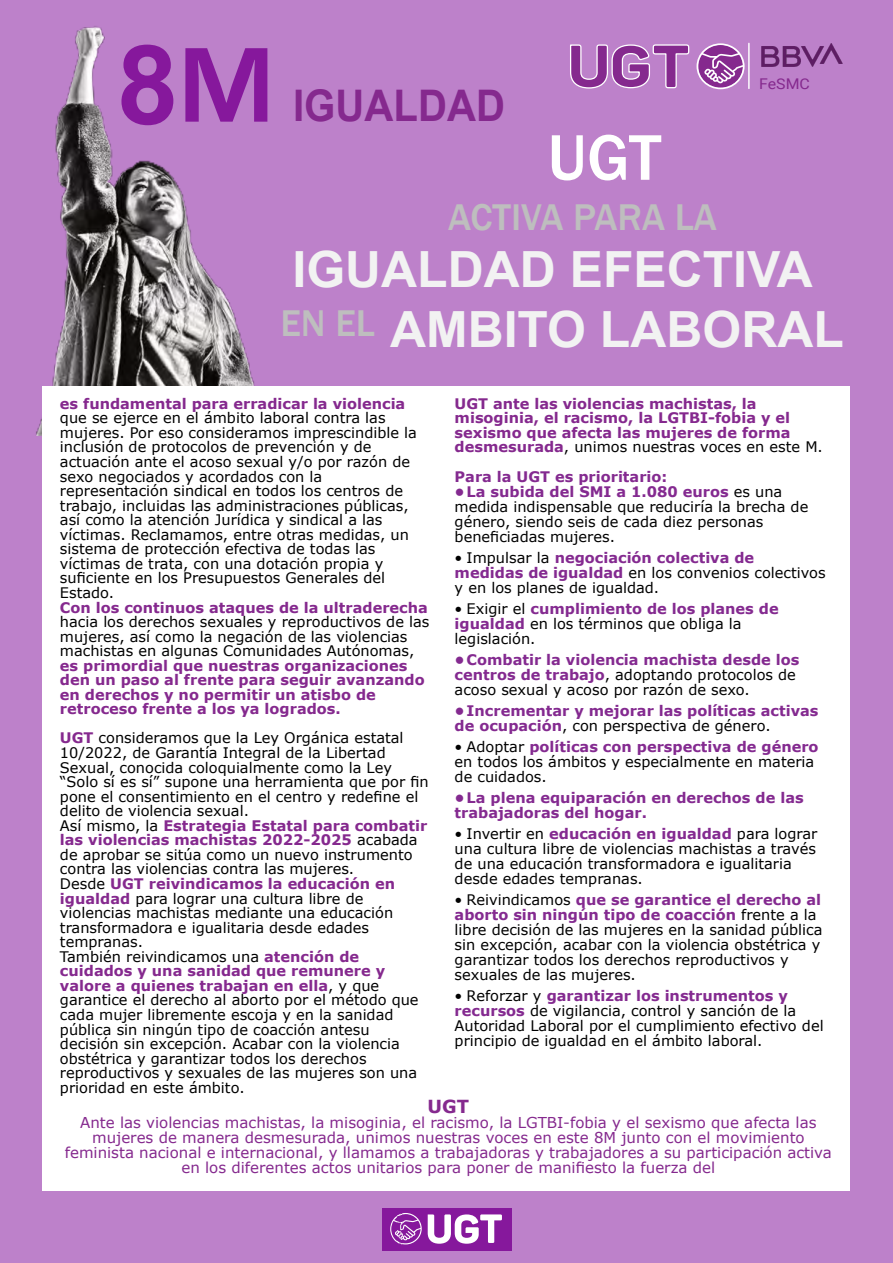
<style>
.page{position:relative;width:893px;height:1263px;background:#bd81ca}
.page>*{position:absolute;margin:0;border:0;box-sizing:border-box;transform-origin:0 0}
.t1{font:700 110.25px "Arial";color:#86189c}
.t2{font:500 66.75px "Franklin Gothic";color:#fff}
.t3{font:700 49.95px/60.3px "Arial";color:#f2f2f2}
.t4{font:700 43.5px "Arial";color:#85298e;scale:.92 1}
.t5{font:500 38.25px "Franklin Gothic";color:#bebebe}
.t6{font:700 18px "Verdana";color:#85298e}
.t7{font:15px/15px "Verdana";color:#85298e;text-align:center}
.t8{font:14.85px "Roboto";color:#85298e;scale:1.08 1}
.t9{font:14.55px/14.5px "Verdana";color:#000}
.t10{font:700 14.55px/14.5px "Verdana";color:#85298e}
.t11{font:700 14.55px/15px "Verdana";color:#842a90}
.s1{font-family:"Eurostile"}
.s2{font-weight:700;color:#85298e}
.s3{font-weight:400;color:#000}
.s4{font-weight:700;color:#842a90}
</style>
<div class="page">
<div style="left:383px;top:1208px;width:129px;height:42px;background:#86189c"></div>
<svg style="left:390px;top:1213px;width:32px;height:31px"></svg>
<svg style="left:428px;top:1214px;width:74px;height:30px"></svg>
<img style="left:36px;top:26px;width:219px;height:409px">
<div style="left:43px;top:386px;width:807px;height:805px;background:#fff"></div>
<img style="left:761px;top:43px;width:81px;height:23px">
<hr style="left:748px;top:43px;width:2px;height:45px;background:#fff">
<svg style="left:570px;top:44px;width:120px;height:45px"></svg>
<svg style="left:696px;top:43px;width:49px;height:46px"></svg>
<h1 class="t1" style="left:117px;top:44px;width:158px">8<span class="s1">M</span></h1>
<h3 class="t4" style="left:293px;top:89px;width:232px">IGUALDAD</h3>
<h2 class="t2" style="left:547px;top:133px;width:115px">UGT</h2>
<h3 class="t5" style="left:448px;top:203px;width:270px">ACTIVA PARA LA</h3>
<p class="t8" style="left:759px;top:77px;width:48px">FeSMC</p>
<h3 class="t3" style="left:390px;top:244px;width:455px;text-indent:-98px">IGUALDAD EFECTIVA<br>AMBITO LABORAL</h3>
<h3 class="t5" style="left:280px;top:310px;width:96px">EN EL</h3>
<p class="t10" style="left:60px;top:397px;width:347px">es fundamental para erradicar la violencia</p>
<p class="t9" style="left:60px;top:412px;width:359px">que se ejerce en el ámbito laboral contra las mujeres. Por eso consideramos imprescindible la inclusión de protocolos de prevención y de actuación ante el acoso sexual y/o por razón de sexo negociados y acordados con la representación sindical en todos los centros de trabajo, incluidas las administraciones públicas, así como la atención Jurídica y sindical a las víctimas. Reclamamos, entre otras medidas, un sistema de protección efectiva de todas las víctimas de trata, con una dotación propia y suficiente en los Presupuestos Generales del Estado.</p>
<p class="t10" style="left:60px;top:601px;width:369px">Con los continuos ataques de la ultraderecha</p>
<p class="t9" style="left:60px;top:616px;width:371px">hacia los derechos sexuales y reproductivos de las mujeres, así como la negación de las violencias machistas en algunas Comunidades Autónomas,</p>
<p class="t10" style="left:60px;top:659px;width:366px">es primordial que nuestras organizaciones den un paso al frente para seguir avanzando en derechos y no permitir un atisbo de retroceso frente a los ya logrados.</p>
<p class="t9" style="left:60px;top:732px;width:370px"><span class="s2">UGT</span> consideramos que la Ley Orgánica estatal 10/2022, de Garantía Integral de la Libertad Sexual, conocida coloquialmente como la Ley “Solo sí es sí” supone una herramienta que por fin pone el consentimiento en el centro y redefine el delito de violencia sexual.<br>Así mismo, la <span class="s2">Estrategia Estatal para combatir las violencias machistas 2022-2025</span> acabada de aprobar se sitúa como un nuevo instrumento contra las violencias contra las mujeres.<br>Desde <span class="s2">UGT reivindicamos la educación en igualdad</span> para lograr una cultura libre de violencias machistas mediante una educación transformadora e igualitaria desde edades tempranas.<br>También reivindicamos una <span class="s2">atención de cuidados y una sanidad que remunere y valore a quienes trabajan en ella</span>, y que garantice el derecho al aborto por el método que cada mujer libremente escoja y en la sanidad pública sin ningún tipo de coacción antesu decisión sin excepción. Acabar con la violencia obstétrica y garantizar todos los derechos reproductivos y sexuales de las mujeres son una prioridad en este ámbito.</p>
<p class="t10" style="left:455px;top:397px;width:370px">UGT ante las violencias machistas, la misoginia, el racismo, la LGTBI-fobia y el sexismo que afecta las mujeres de forma desmesurada<span class="s3">, unimos nuestras voces en este M.</span></p>
<p class="t11" style="left:455px;top:470px;width:214px">Para la UGT es prioritario:</p>
<p class="t9" style="left:455px;top:485px;width:355px;line-height:15px"><span class="s4">•La subida del SMI a 1.080 euros</span> es una medida indispensable que reduciría la brecha de género, siendo seis de cada diez personas beneficiadas mujeres.</p>
<p class="t9" style="left:455px;top:551px;width:373px;line-height:15px">• Impulsar la <span class="s4">negociación colectiva de medidas de igualdad</span> en los convenios colectivos y en los planes de igualdad.</p>
<p class="t9" style="left:455px;top:602px;width:326px;line-height:15px">• Exigir el <span class="s4">cumplimiento de los planes de igualdad</span> en los términos que obliga la legislación.</p>
<p class="t9" style="left:455px;top:653px;width:346px;line-height:15px"><span class="s4">•Combatir la violencia machista desde los centros de trabajo</span>, adoptando protocolos de acoso sexual y acoso por razón de sexo.</p>
<p class="t11" style="left:455px;top:704px;width:365px">• Incrementar y mejorar las políticas activas de ocupación<span class="s3">, con perspectiva de género.</span></p>
<p class="t9" style="left:455px;top:740px;width:365px;line-height:15px">• Adoptar <span class="s4">políticas con perspectiva de género </span>en todos los ámbitos y especialmente en materia de cuidados.</p>
<p class="t11" style="left:455px;top:791px;width:351px">•La plena equiparación en derechos de las trabajadoras del hogar.</p>
<p class="t9" style="left:455px;top:827px;width:364px;line-height:15px">• Invertir en <span class="s4">educación en igualdad</span> para lograr una cultura libre de violencias machistas a través de una educación transformadora e igualitaria desde edades tempranas.</p>
<p class="t9" style="left:455px;top:893px;width:369px;line-height:15px">• Reivindicamos <span class="s4">que se garantice el derecho al aborto sin ningún tipo de coacción</span> frente a la libre decisión de las mujeres en la sanidad pública sin excepción, acabar con la violencia obstétrica y garantizar todos los derechos reproductivos y sexuales de las mujeres.</p>
<p class="t9" style="left:455px;top:989px;width:371px;line-height:15px">• Reforzar y <span class="s4">garantizar los instrumentos y recursos</span> de vigilancia, control y sanción de la Autoridad Laboral por el cumplimiento efectivo del principio de igualdad en el ámbito laboral.</p>
<p class="t6" style="left:428px;top:1099px;width:43px">UGT</p>
<p class="t7" style="left:65px;top:1116px;width:769px">Ante las violencias machistas, la misoginia, el racismo, la LGTBI-fobia y el sexismo que afecta las mujeres de manera desmesurada, unimos nuestras voces en este 8M junto con el movimiento feminista nacional e internacional, y llamamos a trabajadoras y trabajadores a su participación activa en los diferentes actos unitarios para poner de manifiesto la fuerza del</p>
</div>
